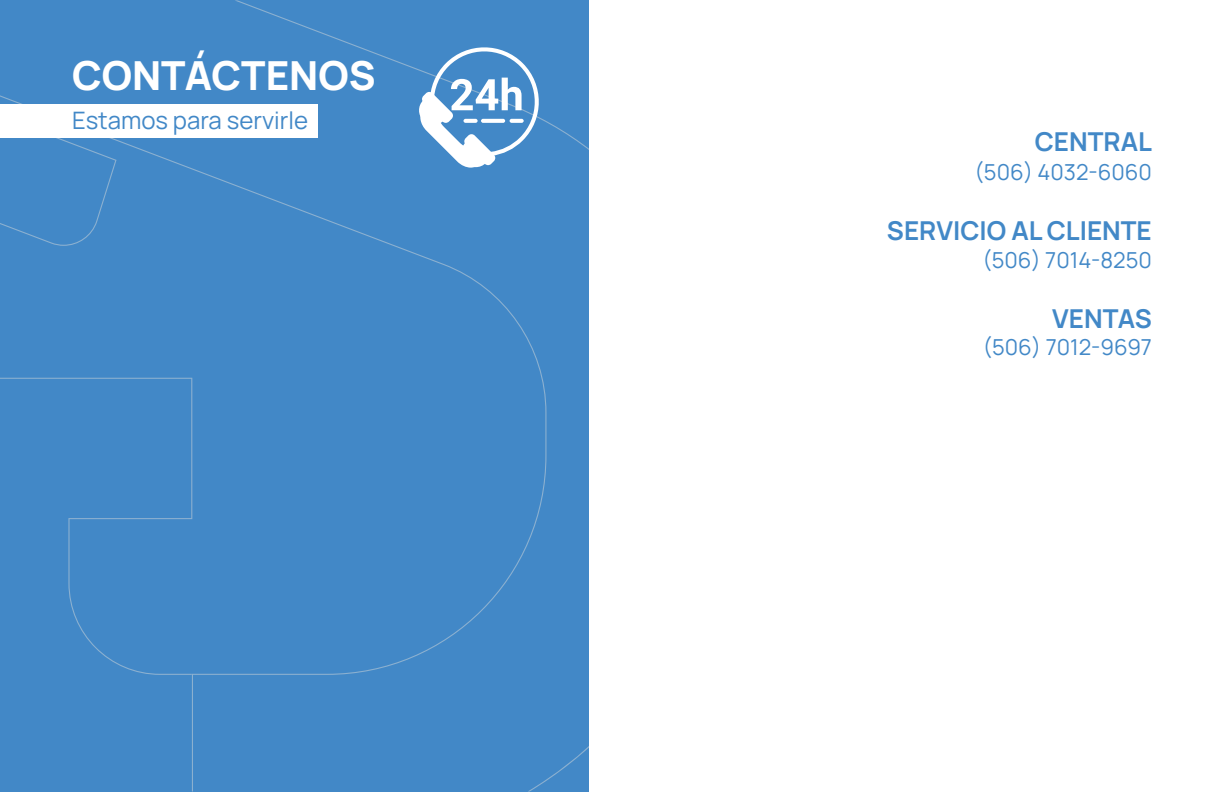
<style>
.page{position:relative;width:1224px;height:792px;background:#fff}
.page>*{position:absolute;margin:0;border:0;box-sizing:border-box;transform-origin:0 0}
.t1{font:200 40px "Manrope";color:#fff}
.t2{font:200 26px "Manrope";color:#4288c7}
.t3{font:200 24px "Manrope";color:#4288c7}
.t4{font:200 22px "Manrope";color:#4288c7}
</style>
<div class="page">
<div style="left:0;top:0;width:589px;height:791px;background:#4288c7"></div>
<svg style="left:418px;top:42px;width:126px;height:126px"></svg>
<div style="left:0;top:105px;width:318px;height:33px;background:#fff"></div>
<h1 class="t1" style="left:72px;top:47px;width:305px">CONTÁCTENOS</h1>
<p class="t3" style="left:72px;top:103px;width:238px">Estamos para servirle</p>
<p class="t2" style="left:1035px;top:123px;width:119px">CENTRAL</p>
<p class="t4" style="left:975px;top:156px;width:179px">(506) 4032-6060</p>
<p class="t2" style="left:887px;top:212px;width:266px">SERVICIO AL CLIENTE</p>
<p class="t4" style="left:982px;top:245px;width:171px">(506) 7014-8250</p>
<p class="t2" style="left:1052px;top:301px;width:101px">VENTAS</p>
<p class="t4" style="left:983px;top:331px;width:171px">(506) 7012-9697</p>
</div>
